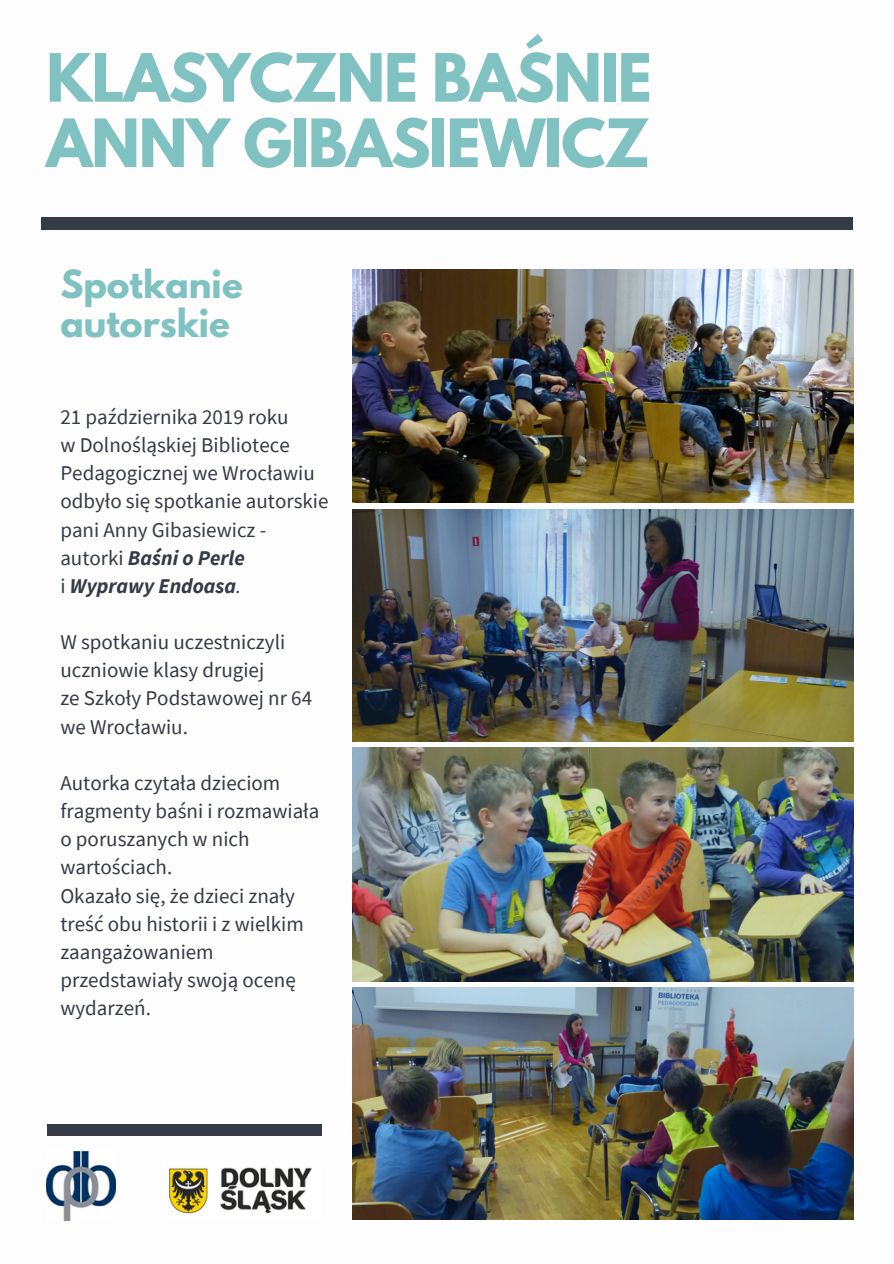
<style>
.page{position:relative;width:894px;height:1264px;background:#fff}
.page>*{position:absolute;margin:0;border:0;box-sizing:border-box;transform-origin:0 0}
.t1{font:700 58.95px/65.2px "League Spartan";letter-spacing:-.02em;color:#7fc2c1}
.t2{font:700 34.35px/39.5px "League Spartan";color:#7fc2c1}
.t3{font:21px/28.2px "Source Sans Pro";color:#353a47}
.s1{font-weight:700;font-style:italic}
.s2{font-style:italic}
</style>
<div class="page">
<img style="left:353px;top:269px;width:500px;height:233px">
<img style="left:353px;top:509px;width:500px;height:232px">
<img style="left:353px;top:748px;width:500px;height:233px">
<img style="left:353px;top:987px;width:500px;height:232px">
<div style="left:41px;top:218px;width:811px;height:11px;background:#353a47"></div>
<div style="left:47px;top:1124px;width:274px;height:11px;background:#353a47"></div>
<img style="left:169px;top:1167px;width:143px;height:47px">
<img style="left:47px;top:1151px;width:68px;height:68px">
<h1 class="t1" style="left:46px;top:53px;width:607px">KLASYCZNE BAŚNIE<br>ANNY GIBASIEWICZ</h1>
<h2 class="t2" style="left:60px;top:269px;width:184px">Spotkanie autorskie</h2>
<p class="t3" style="left:60px;top:402px;width:269px">21 października 2019 roku<br>w Dolnośląskiej Bibliotece<br>Pedagogicznej we Wrocławiu odbyło się spotkanie autorskie pani Anny Gibasiewicz - autorki <span class="s1">Baśni o Perle<br></span>i <span class="s1">Wyprawy Endoasa</span><span class="s2">.</span></p>
<p class="t3" style="left:60px;top:627px;width:253px">W spotkaniu uczestniczyli uczniowie klasy drugiej<br>ze Szkoły Podstawowej nr 64 we Wrocławiu.</p>
<p class="t3" style="left:60px;top:768px;width:260px">Autorka czytała dzieciom fragmenty baśni i rozmawiała o poruszanych w nich wartościach.<br>Okazało się, że dzieci znały treść obu historii i z wielkim zaangażowaniem przedstawiały swoją ocenę wydarzeń.</p>
</div>
